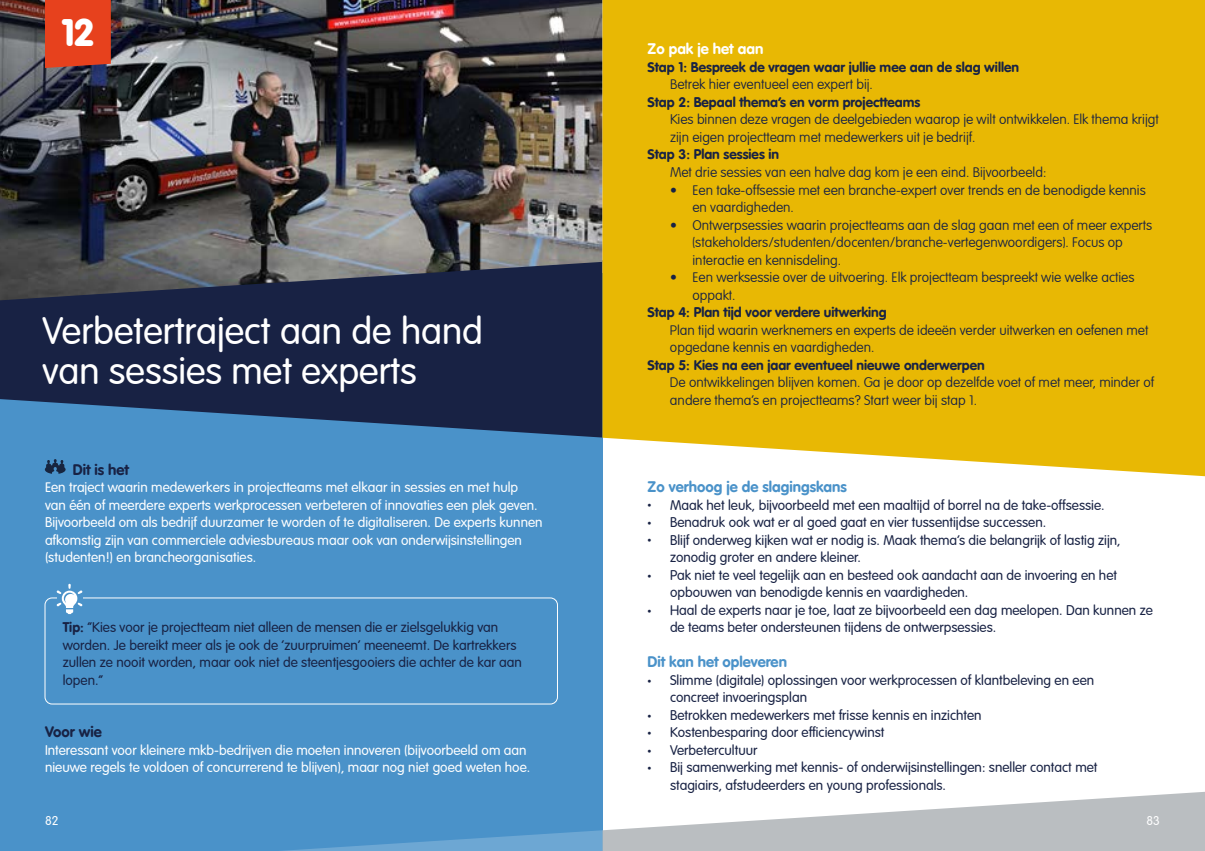
<style>
.page{position:relative;width:1205px;height:851px;background:#fff}
.page>*{position:absolute;margin:0;border:0;box-sizing:border-box;transform-origin:0 0}
.t1{font:300 37.5px/40px "VAG Rounded Std";color:#fff}
.t2{font:900 37.5px "VAG Rounded Std";color:#fff}
.t3{font:700 15px "VAG Rounded Std";color:#4a92c9}
.t4{font:700 15px "VAG Rounded Std";color:#182244}
.t5{font:700 15px "VAG Rounded Std";color:#fff}
.t6{font:300 13.75px/17.5px "VAG Rounded Std";color:#182244}
.t7{font:100 13.75px/17.5px "VAG Rounded Std";color:#182244}
.t8{font:300 13.75px/17.5px "VAG Rounded Std";color:#fff}
.t9{font:700 13.75px "VAG Rounded Std";color:#182244}
.t10{font:300 12.5px "VAG Rounded Std";color:#fff}
.s1{font-weight:700}
.s2{font-size:8px}
</style>
<div class="page">
<div style="left:0;top:274px;width:602px;height:576px;background:#4a92c9"></div>
<svg style="left:0;top:300px;width:602px;height:137px;background:#1e3156"></svg>
<img style="left:0;top:0;width:602px;height:300px">
<div style="left:45px;top:597px;width:513px;height:107px;border:1px solid #fff;border-radius:7px"></div>
<svg style="left:57px;top:583px;width:25px;height:31px"></svg>
<svg style="left:45px;top:459px;width:21px;height:14px"></svg>
<div style="left:602px;top:0;width:603px;height:476px;background:#e8b804"></div>
<svg style="left:299px;top:791px;width:906px;height:59px"></svg>
<div style="left:45px;top:0;width:66px;height:68px;background:#e7411d"></div>
<h1 class="t2" style="left:62px;top:11px;width:33px">12</h1>
<h1 class="t1" style="left:43px;top:312px;width:442px">Verbetertraject aan de hand van sessies met experts</h1>
<p class="t4" style="left:73px;top:460px;width:58px">Dit is het</p>
<p class="t8" style="left:45px;top:479px;width:499px">Een traject waarin medewerkers in projectteams met elkaar in sessies en met hulp<br>van één of meerdere experts werkprocessen verbeteren of innovaties een plek geven.<br>Bijvoorbeeld om als bedrijf duurzamer te worden of te digitaliseren. De experts kunnen afkomstig zijn van commerciele adviesbureaus maar ook van onderwijsinstellingen (studenten!) en brancheorganisaties.</p>
<p class="t6" style="left:63px;top:619px;width:461px"><span class="s1">Tip:</span> “Kies voor je projectteam niet alleen de mensen die er zielsgelukkig van worden. Je bereikt meer als je ook de ‘zuurpruimen’ meeneemt. De kartrekkers zullen ze nooit worden, maar ook niet de steentjesgooiers die achter de kar aan lopen.”</p>
<p class="t4" style="left:45px;top:723px;width:58px">Voor wie</p>
<p class="t8" style="left:45px;top:741px;width:487px">Interessant voor kleinere mkb-bedrijven die moeten innoveren (bijvoorbeeld om aan nieuwe regels te voldoen of concurrerend te blijven), maar nog niet goed weten hoe.</p>
<p class="t5" style="left:647px;top:40px;width:117px">Zo pak je het aan</p>
<p class="t9" style="left:647px;top:59px;width:373px">Stap 1: Bespreek de vragen waar jullie mee aan de slag willen</p>
<p class="t7" style="left:670px;top:76px;width:204px">Betrek hier eventueel een expert bij.</p>
<p class="t9" style="left:647px;top:94px;width:274px">Stap 2: Bepaal thema’s en vorm projectteams</p>
<p class="t7" style="left:670px;top:111px;width:490px">Kies binnen deze vragen de deelgebieden waarop je wilt ontwikkelen. Elk thema krijgt zijn eigen projectteam met medewerkers uit je bedrijf.</p>
<p class="t9" style="left:647px;top:146px;width:133px">Stap 3: Plan sessies in</p>
<p class="t7" style="left:670px;top:164px;width:378px">Met drie sessies van een halve dag kom je een eind. Bijvoorbeeld:</p>
<p class="t7" style="left:692px;top:181px;width:455px;text-indent:-22px">• Een take-offsessie met een branche-expert over trends en de benodigde kennis en vaardigheden.</p>
<p class="t7" style="left:692px;top:216px;width:461px;text-indent:-22px">• Ontwerpsessies waarin projectteams aan de slag gaan met een of meer experts (stakeholders/studenten/docenten/branche-vertegenwoordigers). Focus op interactie en kennisdeling.</p>
<p class="t7" style="left:692px;top:269px;width:443px;text-indent:-22px">• Een werksessie over de uitvoering. Elk projectteam bespreekt wie welke acties oppakt.</p>
<p class="t9" style="left:647px;top:304px;width:241px">Stap 4: Plan tijd voor verdere uitwerking</p>
<p class="t7" style="left:670px;top:321px;width:480px">Plan tijd waarin werknemers en experts de ideeën verder uitwerken en oefenen met opgedane kennis en vaardigheden.</p>
<p class="t9" style="left:647px;top:357px;width:339px">Stap 5: Kies na een jaar eventueel nieuwe onderwerpen</p>
<p class="t7" style="left:670px;top:374px;width:485px">De ontwikkelingen blijven komen. Ga je door op dezelfde voet of met meer, minder of andere thema’s en projectteams? Start weer bij stap 1.</p>
<p class="t3" style="left:647px;top:478px;width:201px">Zo verhoog je de slagingskans</p>
<p class="t6" style="left:647px;top:496px;width:459px"><span class="s2">•</span> Maak het leuk, bijvoorbeeld met een maaltijd of borrel na de take-offsessie.</p>
<p class="t6" style="left:647px;top:514px;width:400px"><span class="s2">•</span> Benadruk ook wat er al goed gaat en vier tussentijdse successen.</p>
<p class="t6" style="left:670px;top:531px;width:452px;text-indent:-22px"><span class="s2">•</span> Blijf onderweg kijken wat er nodig is. Maak thema’s die belangrijk of lastig zijn, zonodig groter en andere kleiner.</p>
<p class="t6" style="left:670px;top:566px;width:448px;text-indent:-22px"><span class="s2">•</span> Pak niet te veel tegelijk aan en besteed ook aandacht aan de invoering en het opbouwen van benodigde kennis en vaardigheden.</p>
<p class="t6" style="left:670px;top:601px;width:484px;text-indent:-22px"><span class="s2">•</span> Haal de experts naar je toe, laat ze bijvoorbeeld een dag meelopen. Dan kunnen ze de teams beter ondersteunen tijdens de ontwerpsessies.</p>
<p class="t3" style="left:647px;top:653px;width:141px">Dit kan het opleveren</p>
<p class="t6" style="left:670px;top:671px;width:426px;text-indent:-22px"><span class="s2">•</span> Slimme (digitale) oplossingen voor werkprocessen of klantbeleving en een concreet invoeringsplan</p>
<p class="t6" style="left:647px;top:706px;width:336px"><span class="s2">•</span> Betrokken medewerkers met frisse kennis en inzichten</p>
<p class="t6" style="left:647px;top:724px;width:238px"><span class="s2">•</span> Kostenbesparing door efficiencywinst</p>
<p class="t6" style="left:647px;top:741px;width:111px"><span class="s2">•</span> Verbetercultuur</p>
<p class="t6" style="left:670px;top:759px;width:429px;text-indent:-22px"><span class="s2">•</span> Bij samenwerking met kennis- of onderwijsinstellingen: sneller contact met stagiairs, afstudeerders en young professionals.</p>
<p class="t10" style="left:45px;top:813px;width:15px">82</p>
<p class="t10" style="left:1146px;top:813px;width:15px">83</p>
</div>
